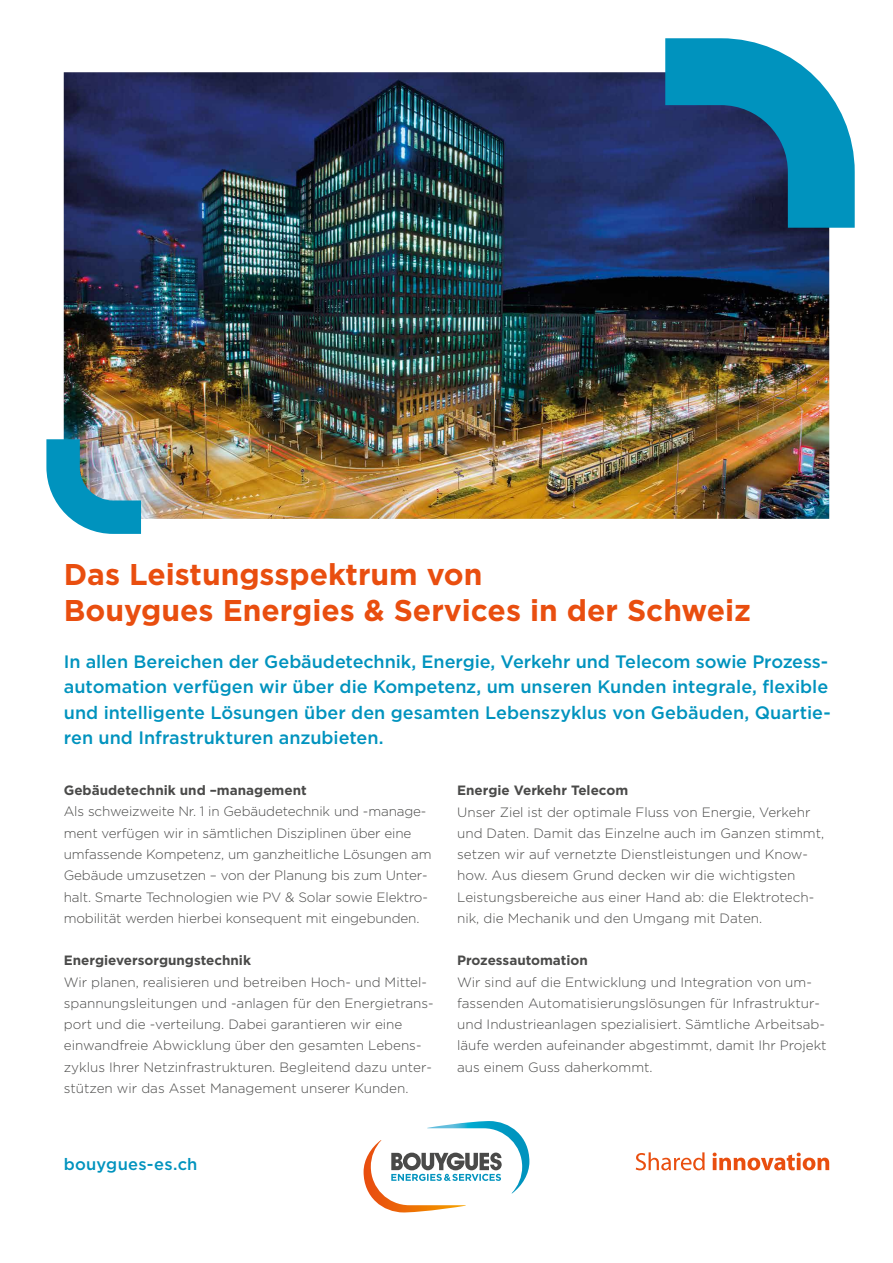
<style>
.page{position:relative;width:893px;height:1263px;background:#fff}
.page>*{position:absolute;margin:0;border:0;box-sizing:border-box;transform-origin:0 0}
.t1{font:700 30px/36px "Gotham";color:#e94e0f}
.t2{font:500 18px/25.5px "Gotham";color:#0093be}
.t3{font:500 16.5px "Gotham";letter-spacing:.015em;color:#0093be}
.t4{font:300 13.5px/21.3px "Gotham";color:#4a4a49}
.t5{font:700 13.5px "Gotham";color:#4a4a49}
</style>
<div class="page">
<img style="left:64px;top:72px;width:765px;height:447px">
<img style="left:46px;top:439px;width:95px;height:95px">
<svg style="left:636px;top:1152px;width:69px;height:18px"></svg>
<svg style="left:713px;top:1152px;width:116px;height:18px"></svg>
<svg style="left:665px;top:38px;width:190px;height:190px;background:#2977a1"></svg>
<svg style="left:364px;top:1121px;width:165px;height:91px"></svg>
<h1 class="t1" style="left:64px;top:556px;width:689px">Das Leistungsspektrum von<br>Bouygues Energies &amp; Services in der Schweiz</h1>
<p class="t2" style="left:64px;top:648px;width:769px">In allen Bereichen der Gebäudetechnik, Energie, Verkehr und Telecom sowie Prozess&shy;automation verfügen wir über die Kompetenz, um unseren Kunden integrale, flexible und intelligente Lösungen über den gesamten Lebenszyklus von Gebäuden, Quartie&shy;ren und Infrastrukturen anzubieten.</p>
<p class="t5" style="left:64px;top:781px;width:244px">Gebäudetechnik und –management</p>
<p class="t4" style="left:64px;top:801px;width:369px">Als schweizweite Nr. 1 in Gebäudetechnik und -manage&shy;ment verfügen wir in sämtlichen Disziplinen über eine umfassende Kompetenz, um ganzheitliche Lösungen am Gebäude umzusetzen – von der Planung bis zum Unter&shy;halt. Smarte Technologien wie PV &amp; Solar sowie Elektro&shy;mobilität werden hierbei konsequent mit eingebunden.</p>
<p class="t5" style="left:64px;top:951px;width:189px">Energieversorgungstechnik</p>
<p class="t4" style="left:64px;top:971px;width:371px">Wir planen, realisieren und betreiben Hoch- und Mittel&shy;spannungsleitungen und -anlagen für den Energietrans&shy;port und die -verteilung. Dabei garantieren wir eine einwandfreie Abwicklung über den gesamten Lebens&shy;zyklus Ihrer Netzinfrastrukturen. Begleitend dazu unter&shy;stützen wir das Asset Management unserer Kunden.</p>
<p class="t5" style="left:457px;top:781px;width:173px">Energie Verkehr Telecom</p>
<p class="t4" style="left:457px;top:801px;width:369px">Unser Ziel ist der optimale Fluss von Energie, Verkehr und Daten. Damit das Einzelne auch im Ganzen stimmt, setzen wir auf vernetzte Dienstleistungen und Know&shy;how. Aus diesem Grund decken wir die wichtigsten Leistungsbereiche aus einer Hand ab: die Elektrotech&shy;nik, die Mechanik und den Umgang mit Daten.</p>
<p class="t5" style="left:457px;top:952px;width:132px">Prozessautomation</p>
<p class="t4" style="left:457px;top:971px;width:371px">Wir sind auf die Entwicklung und Integration von um&shy;fassenden Automatisierungslösungen für Infrastruktur&shy;und Industrieanlagen spezialisiert. Sämtliche Arbeitsab&shy;läufe werden aufeinander abgestimmt, damit Ihr Projekt aus einem Guss daherkommt.</p>
<p class="t3" style="left:64px;top:1153px;width:135px">bouygues-es.ch</p>
</div>
